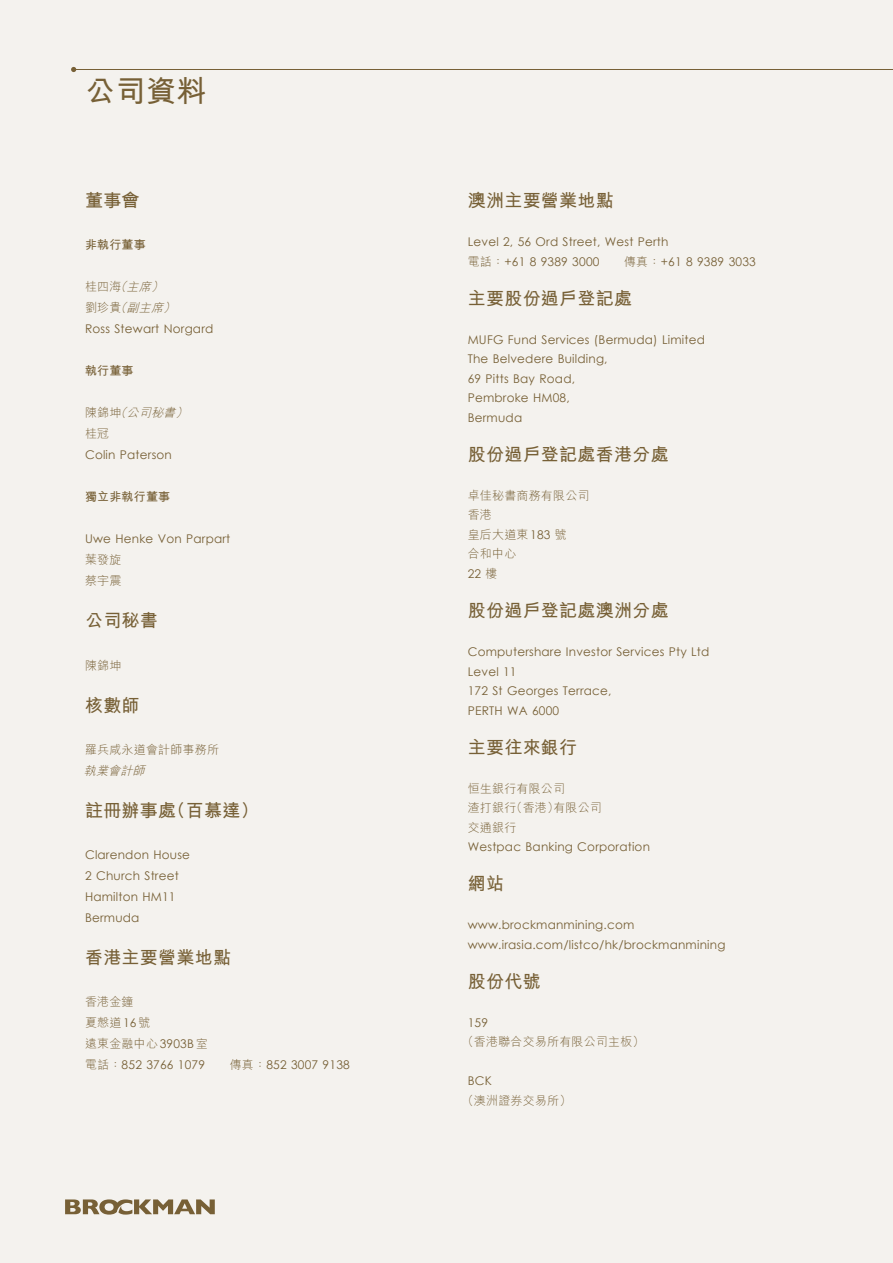
<style>
.page{position:relative;width:893px;height:1263px;background:#f4f2ee}
.page>*{position:absolute;margin:0;border:0;box-sizing:border-box;transform-origin:0 0}
.t1{font:30px "M Hei HK Bold E Ten B5 H";color:#776036}
.t2{font:18px "M Hei HK Bold E Ten B5 H";letter-spacing:.015em;color:#776036}
.t3{font:12px/19.5px "Century Gothic";letter-spacing:.015em;color:#776036}
.t4{font:12px/19.5px "M Hei HK Light E Ten B5 H";letter-spacing:.015em;color:#776036}
.t5{font:italic 12px/21px "M Hei HK Light E Ten B5 H";color:#776036}
.t6{font:12px "M Hei HK Bold E Ten B5 H";letter-spacing:.015em;color:#776036}
.s1{font-style:normal}
.s2{font-family:"Century Gothic"}
.s3{font-family:"M Hei HK Light E Ten B5 H"}
</style>
<div class="page">
<svg style="left:65px;top:1199px;width:150px;height:15px"></svg>
<hr style="left:74px;top:69px;width:819px;height:1px;background:#776036">
<svg style="left:71px;top:67px;width:5px;height:5px"></svg>
<h1 class="t1" style="left:85px;top:79px;width:123px">公司資料</h1>
<h2 class="t2" style="left:85px;top:194px;width:56px">董事會</h2>
<p class="t6" style="left:85px;top:240px;width:62px">非執行董事</p>
<p class="t5" style="left:85px;top:278px;width:95px"><span class="s1">桂四海</span>（主席）<span class="s1">劉珍貴</span>（副主席）</p>
<p class="t3" style="left:85px;top:319px;width:130px">Ross Stewart Norgard</p>
<p class="t6" style="left:85px;top:366px;width:50px">執行董事</p>
<p class="t5" style="left:85px;top:404px;width:107px"><span class="s1">陳錦坤</span>（公司秘書）<span class="s1">桂冠</span></p>
<p class="t3" style="left:85px;top:445px;width:88px">Colin Paterson</p>
<p class="t6" style="left:85px;top:492px;width:87px">獨立非執行董事</p>
<p class="t3" style="left:85px;top:529px;width:147px">Uwe Henke Von Parpart</p>
<p class="t4" style="left:85px;top:551px;width:38px;line-height:21px">葉發旋蔡宇震</p>
<h2 class="t2" style="left:85px;top:614px;width:74px">公司秘書</h2>
<p class="t4" style="left:85px;top:657px;width:38px">陳錦坤</p>
<h2 class="t2" style="left:85px;top:698px;width:56px">核數師</h2>
<p class="t4" style="left:85px;top:741px;width:135px">羅兵咸永道會計師事務所</p>
<p class="t5" style="left:84px;top:761px;width:66px">執業會計師</p>
<h2 class="t2" style="left:85px;top:803px;width:175px">註冊辦事處（百慕達）</h2>
<p class="t3" style="left:85px;top:843px;width:107px;line-height:21px">Clarendon House<br>2 Church Street<br>Hamilton HM11<br>Bermuda</p>
<h2 class="t2" style="left:85px;top:950px;width:148px">香港主要營業地點</h2>
<p class="t4" style="left:85px;top:992px;width:124px;line-height:21px">香港金鐘<br>夏愨道<span class="s2">16</span>號<br>遠東金融中心<span class="s2">3903B</span>室</p>
<p class="t3" style="left:85px;top:1054px;width:122px"><span class="s3">電話：</span>852 3766 1079</p>
<p class="t3" style="left:230px;top:1054px;width:122px"><span class="s3">傳真：</span>852 3007 9138</p>
<h2 class="t2" style="left:468px;top:194px;width:148px">澳洲主要營業地點</h2>
<p class="t3" style="left:468px;top:232px;width:202px">Level 2, 56 Ord Street, West Perth<span class="s3">電話：</span>+61 8 9389 3000</p>
<p class="t3" style="left:624px;top:251px;width:133px"><span class="s3">傳真：</span>+61 8 9389 3033</p>
<h2 class="t2" style="left:468px;top:291px;width:166px">主要股份過戶登記處</h2>
<p class="t3" style="left:468px;top:329px;width:239px">MUFG Fund Services (Bermuda) Limited<br>The Belvedere Building,<br>69 Pitts Bay Road,<br>Pembroke HM08,<br>Bermuda</p>
<h2 class="t2" style="left:468px;top:447px;width:203px">股份過戶登記處香港分處</h2>
<p class="t4" style="left:468px;top:487px;width:123px">卓佳秘書商務有限公司香港<br>皇后大道東<span class="s2">183</span> 號<br>合和中心</p>
<p class="t3" style="left:468px;top:563px;width:31px">22 <span class="s3">樓</span></p>
<h2 class="t2" style="left:468px;top:603px;width:203px">股份過戶登記處澳洲分處</h2>
<p class="t3" style="left:468px;top:641px;width:243px">Computershare Investor Services Pty Ltd<br>Level 11<br>172 St Georges Terrace,<br>PERTH WA 6000</p>
<h2 class="t2" style="left:468px;top:740px;width:111px">主要往來銀行</h2>
<p class="t4" style="left:468px;top:780px;width:136px">恒生銀行有限公司<br>渣打銀行（香港）有限公司交通銀行</p>
<p class="t3" style="left:468px;top:836px;width:184px">Westpac Banking Corporation</p>
<h2 class="t2" style="left:468px;top:876px;width:38px">網站</h2>
<p class="t3" style="left:468px;top:914px;width:259px">www.brockmanmining.com www.irasia.com/listco/hk/brockmanmining</p>
<h2 class="t2" style="left:468px;top:974px;width:74px">股份代號</h2>
<p class="t3" style="left:468px;top:1012px;width:22px">159</p>
<p class="t4" style="left:462px;top:1033px;width:184px">（香港聯合交易所有限公司主板）</p>
<p class="t3" style="left:468px;top:1070px;width:26px">BCK</p>
<p class="t4" style="left:462px;top:1092px;width:111px">（澳洲證券交易所）</p>
</div>
